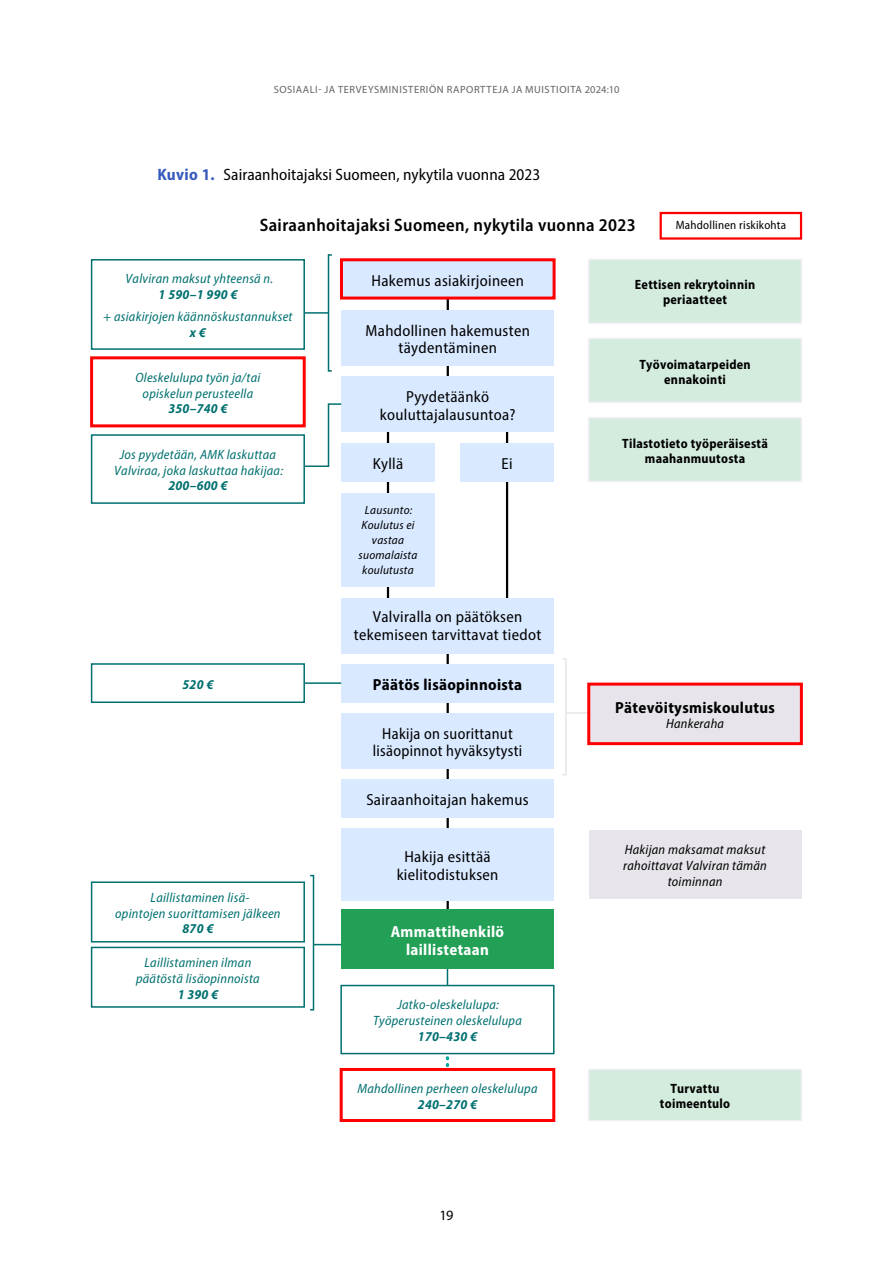
<style>
.page{position:relative;width:893px;height:1263px;background:#fff}
.page>*{position:absolute;margin:0;border:0;box-sizing:border-box;transform-origin:0 0}
.t1{font:600 semi-condensed 18px "Myriad Pro";letter-spacing:.02em;color:#000}
._00_kuvion_otsikko{font:semi-condensed 16.5px "Myriad Pro";letter-spacing:.005em;color:#000}
.t2{font:semi-condensed 16.05px/17.5px "Myriad Pro";letter-spacing:.02em;color:#000;text-align:center}
.t3{font:semi-condensed 16.05px/17.5px "Myriad Pro";letter-spacing:.02em;color:#000;text-align:center;scale:.96 1}
.t4{font:700 semi-condensed 16.05px "Myriad Pro";letter-spacing:.02em;color:#000}
.t5{font:700 semi-condensed 16.05px/17.5px "Myriad Pro";letter-spacing:.02em;color:#fff;text-align:center}
.t6{font:14.25px "Myriad Pro";color:#000}
.t7{font:italic semi-condensed 13.5px/15.8px "Myriad Pro";letter-spacing:.02em;color:#007070;text-align:center}
.t8{font:700 semi-condensed 13.5px/15px "Myriad Pro";letter-spacing:.02em;color:#000;text-align:center}
.t9{font:italic semi-condensed 13.5px/15.8px "Myriad Pro";letter-spacing:.02em;color:#000;text-align:center}
.t10{font:italic 700 semi-condensed 13.5px "Myriad Pro";letter-spacing:.02em;color:#007070}
.t11{font:italic semi-condensed 12px/15px "Myriad Pro";letter-spacing:.02em;color:#000;text-align:center}
.t12{font:semi-condensed 12px "Myriad Pro";letter-spacing:.02em;color:#000}
.t13{font:10.5px "Myriad Pro";letter-spacing:.045em;color:#636363}
.s1{font-weight:700;color:#365abd}
</style>
<div class="page">
<hr style="left:447px;top:297px;width:2px;height:80px;background:#000">
<hr style="left:447px;top:653px;width:2px;height:256px;background:#000">
<hr style="left:387px;top:431px;width:2px;height:167px;background:#000">
<hr style="left:506px;top:431px;width:2px;height:167px;background:#000">
<div style="left:341px;top:779px;width:213px;height:38px;background:#d9e9ff"></div>
<div style="left:341px;top:493px;width:94px;height:93px;background:#d9e9ff"></div>
<div style="left:341px;top:598px;width:213px;height:55px;background:#d9e9ff"></div>
<div style="left:341px;top:828px;width:213px;height:72px;background:#d9e9ff"></div>
<div style="left:341px;top:310px;width:213px;height:55px;background:#d9e9ff"></div>
<div style="left:341px;top:260px;width:213px;height:38px;background:#d9e9ff"></div>
<div style="left:340px;top:258px;width:216px;height:42px;border:3px solid #f00"></div>
<div style="left:341px;top:713px;width:213px;height:55px;background:#d9e9ff"></div>
<div style="left:341px;top:664px;width:213px;height:38px;background:#d9e9ff"></div>
<div style="left:341px;top:376px;width:213px;height:56px;background:#d9e9ff"></div>
<div style="left:341px;top:443px;width:94px;height:38px;background:#d9e9ff"></div>
<div style="left:460px;top:443px;width:94px;height:38px;background:#d9e9ff"></div>
<div style="left:91px;top:259px;width:214px;height:91px;border:2px solid #007070"></div>
<div style="left:91px;top:434px;width:214px;height:70px;border:2px solid #007070"></div>
<div style="left:91px;top:663px;width:214px;height:40px;border:2px solid #007070"></div>
<div style="left:328px;top:254px;width:5px;height:118px;border:2px solid #007070"></div>
<div style="left:562px;top:658px;width:5px;height:117px;border:2px solid #e7e5eb"></div>
<hr style="left:304px;top:312px;width:24px;height:2px;background:#007070">
<svg style="left:303px;top:403px;width:39px;height:65px"></svg>
<hr style="left:304px;top:682px;width:37px;height:2px;background:#007070">
<hr style="left:566px;top:712px;width:26px;height:2px;background:#e7e5eb">
<div style="left:589px;top:259px;width:212px;height:64px;background:#d3ecdd"></div>
<div style="left:588px;top:259px;width:214px;height:65px;border:2px solid #f1eff3"></div>
<div style="left:589px;top:338px;width:212px;height:64px;background:#d3ecdd"></div>
<div style="left:588px;top:338px;width:214px;height:65px;border:2px solid #f1eff3"></div>
<div style="left:589px;top:418px;width:212px;height:63px;background:#d3ecdd"></div>
<div style="left:588px;top:417px;width:214px;height:65px;border:2px solid #f1eff3"></div>
<div style="left:589px;top:684px;width:212px;height:60px;background:#e7e5eb"></div>
<div style="left:587px;top:683px;width:216px;height:62px;border:3px solid #f00"></div>
<div style="left:589px;top:830px;width:212px;height:68px;background:#e7e5eb"></div>
<div style="left:660px;top:212px;width:142px;height:28px;border:2px solid #f00"></div>
<div style="left:90px;top:356px;width:216px;height:71px;border:3px solid #f00"></div>
<div style="left:341px;top:909px;width:213px;height:60px;background:#22a055"></div>
<div style="left:91px;top:881px;width:214px;height:61px;border:2px solid #007070"></div>
<div style="left:91px;top:947px;width:214px;height:61px;border:2px solid #007070"></div>
<svg style="left:314px;top:944px;width:27px;height:1px"></svg>
<svg style="left:446px;top:1054px;width:3px;height:14px"></svg>
<div style="left:589px;top:1069px;width:212px;height:51px;background:#d3ecdd"></div>
<div style="left:588px;top:1069px;width:214px;height:52px;border:2px solid #f1eff3"></div>
<div style="left:340px;top:1068px;width:215px;height:54px;border:3px solid #f00"></div>
<div style="left:340px;top:985px;width:214px;height:69px;border:2px solid #007070"></div>
<svg style="left:447px;top:969px;width:1px;height:16px"></svg>
<div style="left:309px;top:875px;width:5px;height:135px;border:2px solid #007070"></div>
<p class="t13" style="left:274px;top:83px;width:20px">SOSIAALI</p>
<p class="t13" style="left:318px;top:83px;width:27px">- JA TERVEYSMINISTERI</p>
<p class="t13" style="left:429px;top:83px;width:25px">ÖN RAP</p>
<p class="t13" style="left:466px;top:83px;width:15px">ORTTEJA</p>
<p class="t13" style="left:512px;top:83px;width:20px">JA MUISTI</p>
<p class="t13" style="left:559px;top:83px;width:62px">OITA 2024:10</p>
<p class="_00_kuvion_otsikko" style="left:157px;top:165px;width:384px"><span class="s1">Kuvio 1.</span> Sairaanhoitajaksi Suomeen, nykytila vuonna 2023</p>
<h1 class="t1" style="left:260px;top:214px;width:377px">Sairaanhoitajaksi Suomeen, nykytila vuonna 2023</h1>
<p class="t12" style="left:676px;top:218px;width:112px">Mahdollinen riskikohta</p>
<p class="t7" style="left:126px;top:271px;width:149px">Valviran maksut yhteensä n.</p>
<p class="t10" style="left:158px;top:286px;width:80px">1 590–1 990 €</p>
<p class="t7" style="left:103px;top:308px;width:191px">+ asiakirjojen käännöskustannukset</p>
<p class="t10" style="left:190px;top:323px;width:17px">x €</p>
<p class="t7" style="left:136px;top:369px;width:126px">Oleskelulupa työn ja/tai opiskelun perusteella</p>
<p class="t10" style="left:168px;top:400px;width:61px">350–740 €</p>
<p class="t7" style="left:114px;top:446px;width:170px">Jos pyydetään, AMK laskuttaa<br>Valviraa, joka laskuttaa hakijaa:</p>
<p class="t10" style="left:168px;top:477px;width:61px">200–600 €</p>
<p class="t10" style="left:183px;top:675px;width:32px">520 €</p>
<p class="t7" style="left:115px;top:889px;width:167px">Laillistaminen lisä-<br>opintojen suorittamisen jälkeen</p>
<p class="t10" style="left:183px;top:920px;width:32px">870 €</p>
<p class="t7" style="left:136px;top:954px;width:125px">Laillistaminen ilman päätöstä lisäopinnoista</p>
<p class="t10" style="left:178px;top:985px;width:42px">1 390 €</p>
<p class="t2" style="left:371px;top:271px;width:154px">Hakemus asiakirjoineen</p>
<p class="t2" style="left:366px;top:321px;width:166px">Mahdollinen hakemusten täydentäminen</p>
<p class="t2" style="left:380px;top:388px;width:137px">Pyydetäänkö kouluttajalausuntoa?</p>
<p class="t2" style="left:373px;top:455px;width:32px">Kyllä</p>
<p class="t2" style="left:502px;top:455px;width:13px">Ei</p>
<p class="t11" style="left:359px;top:502px;width:60px">Lausunto:<br>Koulutus ei vastaa suomalaista koulutusta</p>
<p class="t2" style="left:354px;top:608px;width:189px">Valviralla on päätöksen tekemiseen tarvittavat tiedot</p>
<p class="t4" style="left:373px;top:674px;width:151px">Päätös lisäopinnoista</p>
<p class="t3" style="left:373px;top:724px;width:157px">Hakija on suorittanut lisäopinnot hyväksytysti</p>
<p class="t2" style="left:366px;top:790px;width:164px">Sairaanhoitajan hakemus</p>
<p class="t2" style="left:397px;top:848px;width:103px">Hakija esittää kielitodistuksen</p>
<p class="t5" style="left:391px;top:922px;width:115px">Ammattihenkilö laillistetaan</p>
<p class="t7" style="left:373px;top:997px;width:150px">Jatko-oleskelulupa:<br>Työperusteinen oleskelulupa</p>
<p class="t10" style="left:418px;top:1028px;width:61px">170–430 €</p>
<p class="t7" style="left:357px;top:1080px;width:182px">Mahdollinen perheen oleskelulupa</p>
<p class="t10" style="left:418px;top:1095px;width:61px">240–270 €</p>
<p class="t6" style="left:439px;top:1206px;width:15px">19</p>
<p class="t8" style="left:635px;top:277px;width:122px">Eettisen rekrytoinnin periaatteet</p>
<p class="t8" style="left:639px;top:356px;width:113px">Työvoimatarpeiden ennakointi</p>
<p class="t8" style="left:622px;top:435px;width:147px">Tilastotieto työperäisestä maahanmuutosta</p>
<p class="t4" style="left:615px;top:697px;width:161px">Pätevöitysmiskoulutus</p>
<p class="t9" style="left:666px;top:716px;width:60px">Hankeraha</p>
<p class="t9" style="left:623px;top:841px;width:145px">Hakijan maksamat maksut rahoittavat Valviran tämän toiminnan</p>
<p class="t8" style="left:660px;top:1081px;width:72px">Turvattu toimeentulo</p>
</div>
